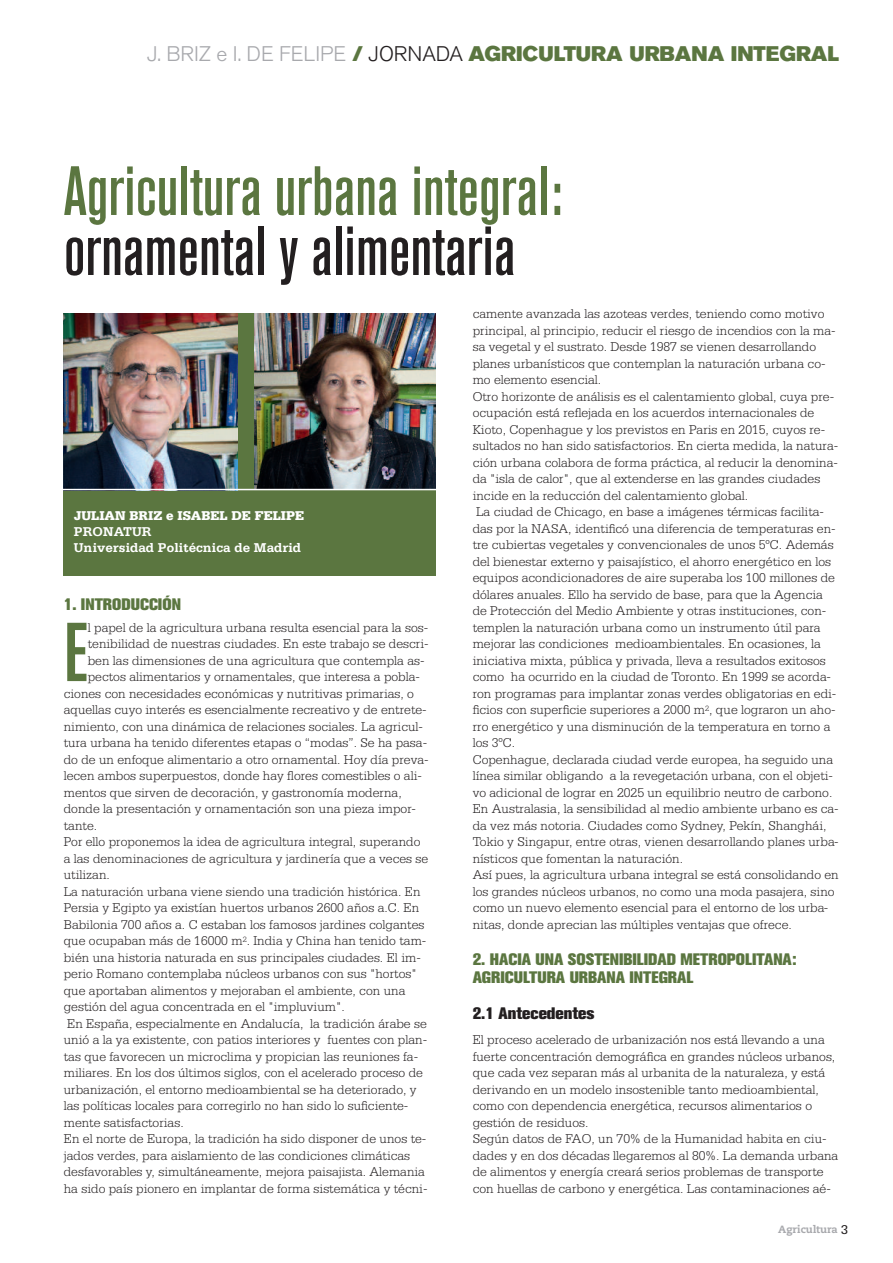
<style>
.page{position:relative;width:893px;height:1263px;background:#fff}
.page>*{position:absolute;margin:0;border:0;box-sizing:border-box;transform-origin:0 0}
.t1{font:82.65px "Akzidenz Grotesk BQ Md Cnd Alt";color:#5b7640}
.t2{font:69px "Akzidenz Grotesk BQ Md Cnd Alt";color:#5b7640}
.t3{font:69px "Akzidenz Grotesk BQ Md Cnd Alt";color:#231f20}
.t4{font:21px "Akzidenz Grotesk BQ Super";color:#5b7640}
.t5{font:16.5px/18px "Akzidenz Grotesk BQ X Bold Alt";color:#5b7640}
.t6{font:16.5px "Akzidenz Grotesk BQ X Bold Alt";color:#231f20}
.t7{font:300 13.5px/16.5px "Serifa Std";color:#231f20}
.t8{font:700 13.5px/16.2px "Serifa Std";color:#fff}
.t9{font:900 13.5px "Serifa Std";color:#fff}
.t10{font:800 10.5px "Caecilia LT";color:#a8a9ad}
.s1{font-family:"Akzidenz Grotesk BQ";font-weight:300;color:#a8a9ad}
.s2{font-family:"Akzidenz Grotesk BQ";font-weight:300;color:#231f20}
.s3{font-family:"Serifa Std";font-weight:400;font-size:13.5px;color:#231f20}
</style>
<div class="page">
<div style="left:64px;top:313px;width:372px;height:263px;background:#5b7640"></div>
<img style="left:64px;top:313px;width:173px;height:176px">
<img style="left:254px;top:313px;width:182px;height:176px">
<hr style="left:39px;top:489px;width:430px;height:1px;background:#fff">
<h3 class="t4" style="left:147px;top:46px;width:693px"><span class="s1">J. BRIZ e I. DE FELIPE</span> / <span class="s2">JORNADA</span> AGRICULTURA URBANA INTEGRAL</h3>
<h2 class="t2" style="left:64px;top:166px;width:500px">Agricultura urbana integral:</h2>
<h2 class="t3" style="left:64px;top:226px;width:453px">ornamental y alimentaria</h2>
<p class="t9" style="left:74px;top:511px;width:232px">JULIAN BRIZ e ISABEL DE FELIPE</p>
<p class="t8" style="left:74px;top:525px;width:229px">PRONATUR<br>Universidad Politécnica de Madrid</p>
<p class="t5" style="left:64px;top:596px;width:119px">1. INTRODUCCIÓN</p>
<h1 class="t1" style="left:64px;top:623px;width:26px">E</h1>
<p class="t7" style="left:88px;top:620px;width:342px">l papel de la agricultura urbana resulta esencial para la sos-</p>
<p class="t7" style="left:88px;top:636px;width:342px">tenibilidad de nuestras ciudades. En este trabajo se descri-</p>
<p class="t7" style="left:88px;top:653px;width:338px">ben las dimensiones de una agricultura que contempla as-</p>
<p class="t7" style="left:88px;top:669px;width:334px">pectos alimentarios y ornamentales, que interesa a pobla-</p>
<p class="t7" style="left:64px;top:686px;width:352px">ciones con necesidades económicas y nutritivas primarias, o</p>
<p class="t7" style="left:64px;top:702px;width:364px">aquellas cuyo interés es esencialmente recreativo y de entrete-</p>
<p class="t7" style="left:64px;top:719px;width:361px">nimiento, con una dinámica de relaciones sociales. La agricul-</p>
<p class="t7" style="left:64px;top:735px;width:365px">tura urbana ha tenido diferentes etapas o “modas”. Se ha pasa-</p>
<p class="t7" style="left:64px;top:752px;width:366px">do de un enfoque alimentario a otro ornamental. Hoy día preva-</p>
<p class="t7" style="left:64px;top:768px;width:360px">lecen ambos superpuestos, donde hay flores comestibles o ali-</p>
<p class="t7" style="left:64px;top:785px;width:339px">mentos que sirven de decoración, y gastronomía moderna,</p>
<p class="t7" style="left:64px;top:801px;width:354px">donde la presentación y ornamentación son una pieza impor-</p>
<p class="t7" style="left:64px;top:818px;width:35px">tante.</p>
<p class="t7" style="left:64px;top:834px;width:358px">Por ello proponemos la idea de agricultura integral, superando</p>
<p class="t7" style="left:64px;top:851px;width:366px">a las denominaciones de agricultura y jardinería que a veces se</p>
<p class="t7" style="left:64px;top:867px;width:48px">utilizan.</p>
<p class="t7" style="left:64px;top:884px;width:358px">La naturación urbana viene siendo una tradición histórica. En</p>
<p class="t7" style="left:64px;top:900px;width:357px">Persia y Egipto ya existían huertos urbanos 2600 años a.C. En</p>
<p class="t7" style="left:64px;top:917px;width:362px">Babilonia 700 años a. C estaban los famosos jardines colgantes</p>
<p class="t7" style="left:64px;top:933px;width:364px">que ocupaban más de 16000 m<sup>2</sup>. India y China han tenido tam-</p>
<p class="t7" style="left:64px;top:950px;width:359px">bién una historia naturada en sus principales ciudades. El im-</p>
<p class="t7" style="left:64px;top:966px;width:354px">perio Romano contemplaba núcleos urbanos con sus "hortos"</p>
<p class="t7" style="left:64px;top:983px;width:343px">que aportaban alimentos y mejoraban el ambiente, con una</p>
<p class="t7" style="left:64px;top:999px;width:282px">gestión del agua concentrada en el "impluvium".</p>
<p class="t7" style="left:67px;top:1016px;width:361px">En España, especialmente en Andalucía, la tradición árabe se</p>
<p class="t7" style="left:64px;top:1032px;width:365px">unió a la ya existente, con patios interiores y fuentes con plan-</p>
<p class="t7" style="left:64px;top:1049px;width:356px">tas que favorecen un microclima y propician las reuniones fa-</p>
<p class="t7" style="left:64px;top:1065px;width:361px">miliares. En los dos últimos siglos, con el acelerado proceso de</p>
<p class="t7" style="left:64px;top:1082px;width:354px">urbanización, el entorno medioambiental se ha deteriorado, y</p>
<p class="t7" style="left:64px;top:1098px;width:346px">las políticas locales para corregirlo no han sido lo suficiente-</p>
<p class="t7" style="left:64px;top:1115px;width:121px">mente satisfactorias.</p>
<p class="t7" style="left:64px;top:1131px;width:364px">En el norte de Europa, la tradición ha sido disponer de unos te-</p>
<p class="t7" style="left:64px;top:1148px;width:348px">jados verdes, para aislamiento de las condiciones climáticas</p>
<p class="t7" style="left:64px;top:1164px;width:363px">desfavorables y, simultáneamente, mejora paisajista. Alemania</p>
<p class="t7" style="left:64px;top:1181px;width:365px">ha sido país pionero en implantar de forma sistemática y técni-</p>
<p class="t7" style="left:473px;top:306px;width:368px">camente avanzada las azoteas verdes, teniendo como motivo principal, al principio, reducir el riesgo de incendios con la ma&shy;sa vegetal y el sustrato. Desde 1987 se vienen desarrollando planes urbanísticos que contemplan la naturación urbana co&shy;mo elemento esencial.<br>Otro horizonte de análisis es el calentamiento global, cuya pre&shy;ocupación está reflejada en los acuerdos internacionales de Kioto, Copenhague y los previstos en Paris en 2015, cuyos re&shy;sultados no han sido satisfactorios. En cierta medida, la natura&shy;ción urbana colabora de forma práctica, al reducir la denomina&shy;da "isla de calor", que al extenderse en las grandes ciudades incide en la reducción del calentamiento global.<br>La ciudad de Chicago, en base a imágenes térmicas facilita&shy;das por la NASA, identificó una diferencia de temperaturas en&shy;tre cubiertas vegetales y convencionales de unos 5ºC. Además del bienestar externo y paisajístico, el ahorro energético en los equipos acondicionadores de aire superaba los 100 millones de dólares anuales. Ello ha servido de base, para que la Agencia de Protección del Medio Ambiente y otras instituciones, con&shy;templen la naturación urbana como un instrumento útil para mejorar las condiciones medioambientales. En ocasiones, la iniciativa mixta, pública y privada, lleva a resultados exitosos como ha ocurrido en la ciudad de Toronto. En 1999 se acorda&shy;ron programas para implantar zonas verdes obligatorias en edi&shy;ficios con superficie superiores a 2000 m<sup>2</sup>, que lograron un aho&shy;rro energético y una disminución de la temperatura en torno a los 3ºC.<br>Copenhague, declarada ciudad verde europea, ha seguido una línea similar obligando a la revegetación urbana, con el objeti&shy;vo adicional de lograr en 2025 un equilibrio neutro de carbono.<br>En Australasia, la sensibilidad al medio ambiente urbano es ca&shy;da vez más notoria. Ciudades como Sydney, Pekín, Shanghái, Tokio y Singapur, entre otras, vienen desarrollando planes urba&shy;nísticos que fomentan la naturación.<br>Así pues, la agricultura urbana integral se está consolidando en los grandes núcleos urbanos, no como una moda pasajera, sino como un nuevo elemento esencial para el entorno de los urba&shy;nitas, donde aprecian las múltiples ventajas que ofrece.</p>
<p class="t5" style="left:473px;top:951px;width:326px">2. HACIA UNA SOSTENIBILIDAD METROPOLITANA:<br>AGRICULTURA URBANA INTEGRAL</p>
<p class="t6" style="left:473px;top:1007px;width:123px">2.1 Antecedentes</p>
<p class="t7" style="left:473px;top:1032px;width:367px">El proceso acelerado de urbanización nos está llevando a una fuerte concentración demográfica en grandes núcleos urbanos, que cada vez separan más al urbanita de la naturaleza, y está derivando en un modelo insostenible tanto medioambiental, como con dependencia energética, recursos alimentarios o gestión de residuos.<br>Según datos de FAO, un 70% de la Humanidad habita en ciu&shy;dades y en dos décadas llegaremos al 80%. La demanda urbana de alimentos y energía creará serios problemas de transporte con huellas de carbono y energética. Las contaminaciones aé-</p>
<p class="t10" style="left:778px;top:1223px;width:71px">Agricultura <span class="s3">3</span></p>
</div>
